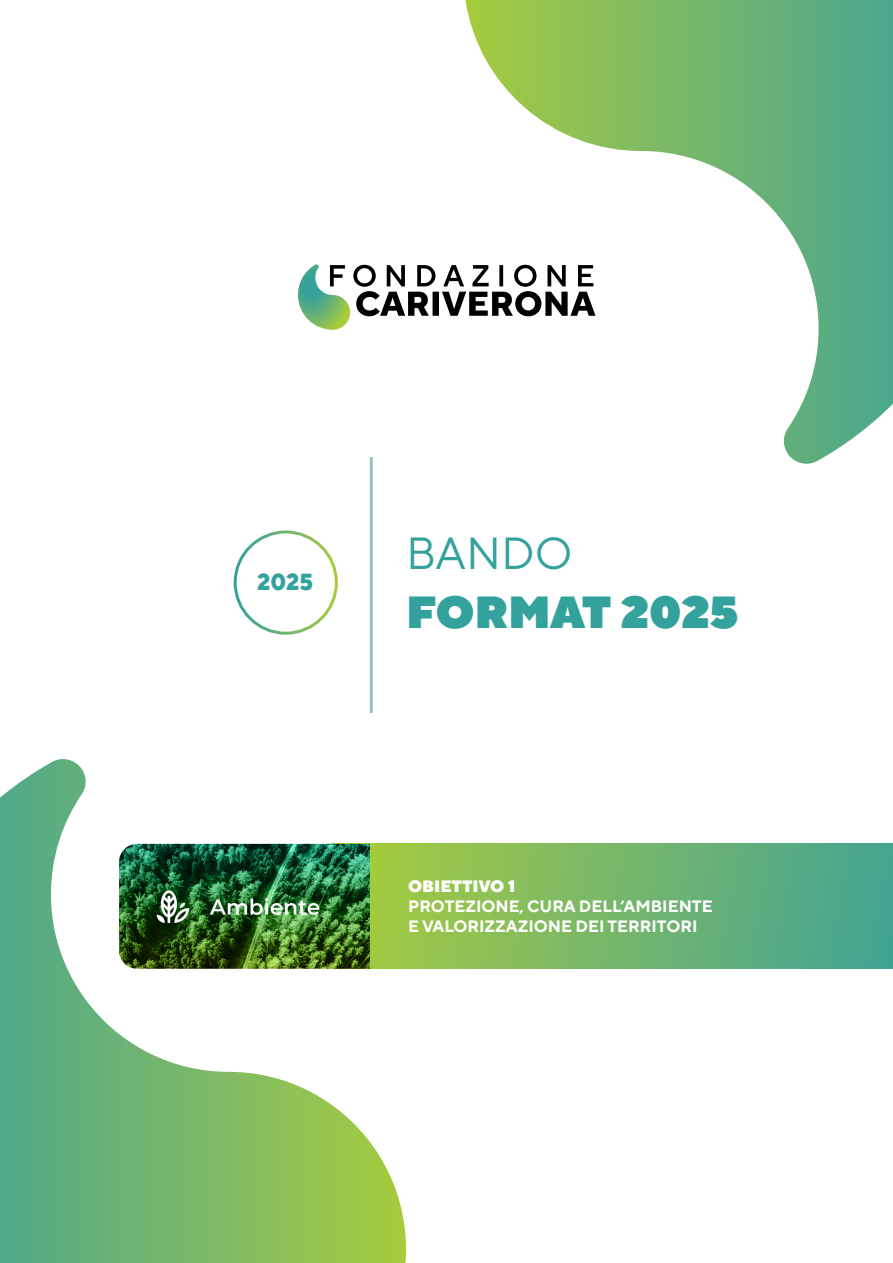
<style>
.page{position:relative;width:893px;height:1263px;background:#fff}
.page>*{position:absolute;margin:0;border:0;box-sizing:border-box;transform-origin:0 0}
.t1{font:900 45px "TT Norms Pro";color:#34a29c}
.t2{font:45px "TT Norms Pro";color:#34a29c}
.t3{font:800 23.25px "TT Norms Pro";color:#34a29c;scale:.96 1}
.t4{font:700 16.5px/19.8px "TT Norms Pro";color:#fff}
.t5{font:900 16.5px "TT Norms Pro";color:#fff}
</style>
<div class="page">
<svg style="left:0;top:759px;width:406px;height:504px"></svg>
<svg style="left:465px;top:0;width:428px;height:464px"></svg>
<div style="left:332px;top:844px;width:561px;height:125px;background:linear-gradient(to right,#aacc3d,#43a394)"></div>
<svg style="left:298px;top:264px;width:297px;height:66px"></svg>
<img style="left:119px;top:844px;width:251px;height:125px">
<hr style="left:370px;top:457px;width:3px;height:256px;background:#8cc1bf">
<div style="left:234px;top:530px;width:104px;height:105px;border:3px solid #fff;border-radius:50%"></div>
<h2 class="t3" style="left:257px;top:567px;width:60px">2025</h2>
<h1 class="t2" style="left:406px;top:524px;width:168px">BANDO</h1>
<h1 class="t1" style="left:406px;top:582px;width:334px">FORMAT 2025</h1>
<p class="t5" style="left:408px;top:875px;width:109px">OBIETTIVO 1</p>
<p class="t4" style="left:408px;top:896px;width:306px">PROTEZIONE, CURA DELL’AMBIENTE<br>E VALORIZZAZIONE DEI TERRITORI</p>
</div>
